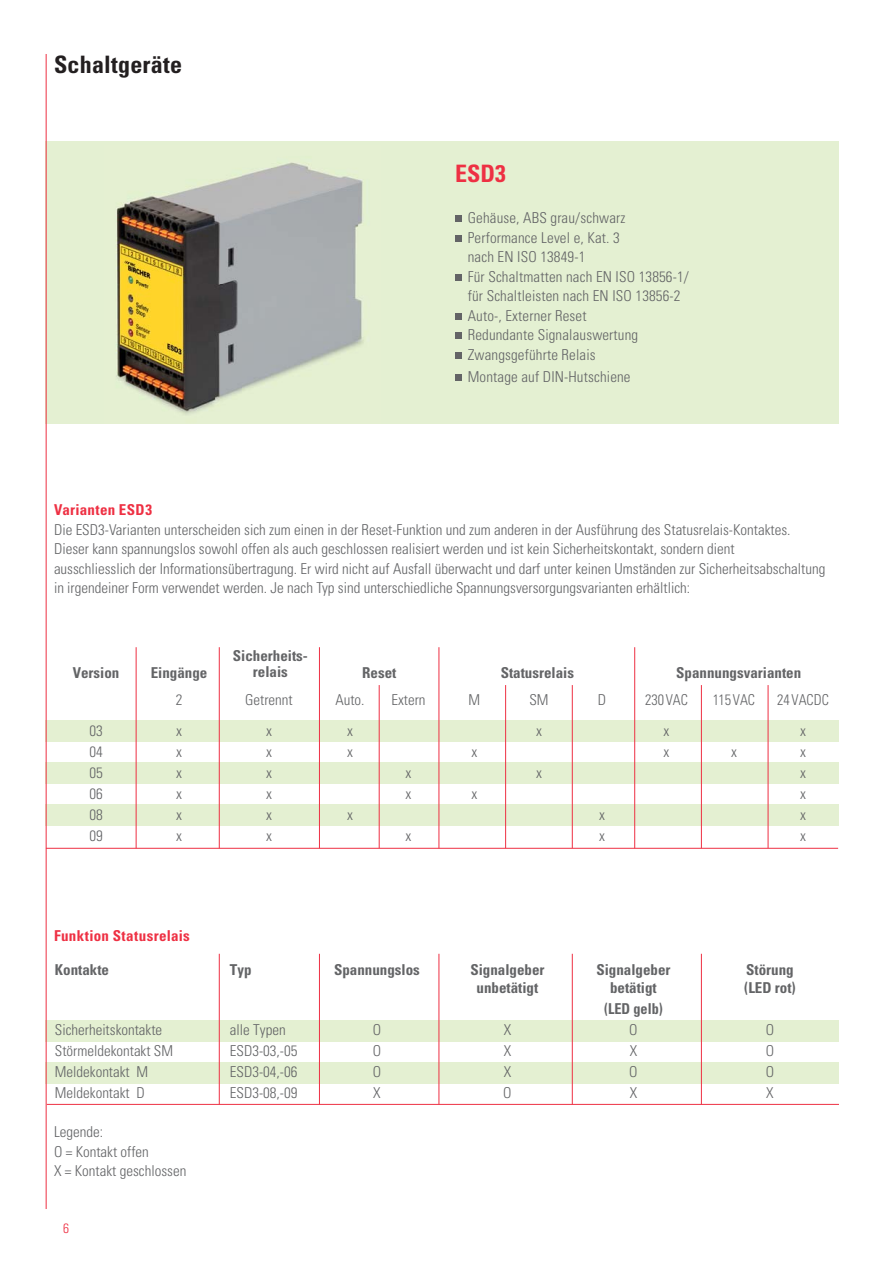
<style>
.page{position:relative;width:893px;height:1263px;background:#fff}
.page>*{position:absolute;margin:0;border:0;box-sizing:border-box;transform-origin:0 0}
.t1{font:700 condensed 24px "Univers";letter-spacing:.01em;color:#231f20}
.t2{font:700 condensed 24px "Univers";color:#ee3043}
.t3{font:300 condensed 15px/19.5px "Univers";color:#636466}
.t4{font:700 condensed 15px "Univers";color:#636466}
.t5{font:700 condensed 15px "Univers";letter-spacing:.02em;color:#ee3043}
.t6{font:300 condensed 15px "Univers";color:#636466;scale:.95 1}
.t7{font:700 condensed 15px "Univers";color:#636466;scale:.95 1}
.t8{font:300 condensed 13.5px "Univers";color:#ee3043}
</style>
<div class="page">
<div style="left:46px;top:141px;width:793px;height:283px;background:#e4f0d2"></div>
<img style="left:116px;top:162px;width:248px;height:253px">
<svg style="left:455px;top:216px;width:6px;height:6px"></svg>
<svg style="left:455px;top:235px;width:6px;height:6px"></svg>
<svg style="left:455px;top:274px;width:6px;height:6px"></svg>
<svg style="left:455px;top:313px;width:6px;height:6px"></svg>
<svg style="left:455px;top:333px;width:6px;height:6px"></svg>
<svg style="left:455px;top:352px;width:6px;height:6px"></svg>
<svg style="left:455px;top:375px;width:6px;height:6px"></svg>
<div style="left:46px;top:1020px;width:793px;height:21px;background:#e4f0d2"></div>
<div style="left:46px;top:1062px;width:793px;height:21px;background:#e4f0d2"></div>
<div style="left:46px;top:721px;width:793px;height:21px;background:#e4f0d2"></div>
<div style="left:46px;top:763px;width:793px;height:21px;background:#e4f0d2"></div>
<div style="left:46px;top:805px;width:793px;height:21px;background:#e4f0d2"></div>
<hr style="left:136px;top:647px;width:1px;height:201px;background:#ee3043">
<hr style="left:219px;top:647px;width:1px;height:201px;background:#ee3043">
<hr style="left:319px;top:647px;width:1px;height:201px;background:#ee3043">
<hr style="left:439px;top:647px;width:1px;height:201px;background:#ee3043">
<hr style="left:634px;top:647px;width:1px;height:201px;background:#ee3043">
<hr style="left:379px;top:685px;width:1px;height:163px;background:#ee3043">
<hr style="left:505px;top:685px;width:1px;height:163px;background:#ee3043">
<hr style="left:572px;top:685px;width:1px;height:163px;background:#ee3043">
<hr style="left:701px;top:685px;width:1px;height:163px;background:#ee3043">
<hr style="left:768px;top:685px;width:1px;height:163px;background:#ee3043">
<hr style="left:219px;top:954px;width:1px;height:150px;background:#ee3043">
<hr style="left:319px;top:954px;width:1px;height:150px;background:#ee3043">
<hr style="left:439px;top:954px;width:1px;height:150px;background:#ee3043">
<hr style="left:572px;top:954px;width:1px;height:150px;background:#ee3043">
<hr style="left:701px;top:954px;width:1px;height:150px;background:#ee3043">
<hr style="left:47px;top:1104px;width:792px;height:1px;background:#ee3043">
<hr style="left:46px;top:848px;width:792px;height:1px;background:#ee3043">
<hr style="left:46px;top:54px;width:1px;height:1155px;background:#ee3043">
<h1 class="t1" style="left:54px;top:56px;width:129px">Schaltgeräte</h1>
<h1 class="t2" style="left:455px;top:165px;width:52px">ESD3</h1>
<p class="t3" style="left:468px;top:210px;width:223px">Gehäuse, ABS grau/schwarz<br>Performance Level e, Kat. 3<br>nach EN ISO 13849-1<br>Für Schaltmatten nach EN ISO 13856-1/ für Schaltleisten nach EN ISO 13856-2<br>Auto-, Externer Reset<br>Redundante Signalauswertung<br>Zwangsgeführte Relais</p>
<p class="t3" style="left:468px;top:369px;width:164px">Montage auf DIN-Hutschiene</p>
<p class="t5" style="left:54px;top:504px;width:99px">Varianten ESD3</p>
<p class="t3" style="left:54px;top:521px;width:773px">Die ESD3-Varianten unterscheiden sich zum einen in der Reset-Funktion und zum anderen in der Ausführung des Statusrelais-Kontaktes.<br>Dieser kann spannungslos sowohl offen als auch geschlossen realisiert werden und ist kein Sicherheitskontakt, sondern dient<br>ausschliesslich der Informationsübertragung. Er wird nicht auf Ausfall überwacht und darf unter keinen Umständen zur Sicherheitsabschaltung in irgendeiner Form verwendet werden. Je nach Typ sind unterschiedliche Spannungsversorgungsvarianten erhältlich:</p>
<p class="t4" style="left:233px;top:650px;width:77px">Sicherheits-</p>
<p class="t4" style="left:253px;top:667px;width:36px">relais</p>
<p class="t4" style="left:73px;top:667px;width:48px">Version</p>
<p class="t4" style="left:151px;top:667px;width:58px">Eingänge</p>
<p class="t4" style="left:362px;top:667px;width:36px">Reset</p>
<p class="t4" style="left:501px;top:667px;width:75px">Statusrelais</p>
<p class="t4" style="left:676px;top:667px;width:126px">Spannungsvarianten</p>
<p class="t3" style="left:176px;top:691px;width:8px">2</p>
<p class="t3" style="left:245px;top:691px;width:49px">Getrennt</p>
<p class="t3" style="left:335px;top:691px;width:31px">Auto.</p>
<p class="t3" style="left:391px;top:691px;width:36px">Extern</p>
<p class="t3" style="left:469px;top:691px;width:13px">M</p>
<p class="t3" style="left:529px;top:691px;width:21px">SM</p>
<p class="t3" style="left:598px;top:691px;width:10px">D</p>
<p class="t6" style="left:645px;top:694px;width:47px">230 VAC</p>
<p class="t6" style="left:713px;top:694px;width:46px">115 VAC</p>
<p class="t6" style="left:777px;top:694px;width:56px">24 VACDC</p>
<p class="t3" style="left:89px;top:723px;width:15px">03</p>
<p class="t3" style="left:176px;top:723px;width:7px">x</p>
<p class="t3" style="left:266px;top:723px;width:7px">x</p>
<p class="t3" style="left:347px;top:723px;width:7px">x</p>
<p class="t3" style="left:536px;top:723px;width:7px">x</p>
<p class="t3" style="left:664px;top:723px;width:7px">x</p>
<p class="t3" style="left:800px;top:723px;width:7px">x</p>
<p class="t3" style="left:89px;top:744px;width:15px">04</p>
<p class="t3" style="left:176px;top:744px;width:7px">x</p>
<p class="t3" style="left:266px;top:744px;width:7px">x</p>
<p class="t3" style="left:347px;top:744px;width:7px">x</p>
<p class="t3" style="left:472px;top:744px;width:7px">x</p>
<p class="t3" style="left:664px;top:744px;width:7px">x</p>
<p class="t3" style="left:731px;top:744px;width:7px">x</p>
<p class="t3" style="left:800px;top:744px;width:7px">x</p>
<p class="t3" style="left:89px;top:765px;width:15px">05</p>
<p class="t3" style="left:176px;top:765px;width:7px">x</p>
<p class="t3" style="left:266px;top:765px;width:7px">x</p>
<p class="t3" style="left:406px;top:765px;width:7px">x</p>
<p class="t3" style="left:536px;top:765px;width:7px">x</p>
<p class="t3" style="left:800px;top:765px;width:7px">x</p>
<p class="t3" style="left:89px;top:786px;width:15px">06</p>
<p class="t3" style="left:176px;top:786px;width:7px">x</p>
<p class="t3" style="left:266px;top:786px;width:7px">x</p>
<p class="t3" style="left:406px;top:786px;width:7px">x</p>
<p class="t3" style="left:472px;top:786px;width:7px">x</p>
<p class="t3" style="left:800px;top:786px;width:7px">x</p>
<p class="t3" style="left:89px;top:807px;width:15px">08</p>
<p class="t3" style="left:176px;top:807px;width:7px">x</p>
<p class="t3" style="left:266px;top:807px;width:7px">x</p>
<p class="t3" style="left:347px;top:807px;width:7px">x</p>
<p class="t3" style="left:599px;top:807px;width:7px">x</p>
<p class="t3" style="left:800px;top:807px;width:7px">x</p>
<p class="t3" style="left:89px;top:828px;width:15px">09</p>
<p class="t3" style="left:176px;top:828px;width:7px">x</p>
<p class="t3" style="left:266px;top:828px;width:7px">x</p>
<p class="t3" style="left:406px;top:828px;width:7px">x</p>
<p class="t3" style="left:599px;top:828px;width:7px">x</p>
<p class="t3" style="left:800px;top:828px;width:7px">x</p>
<p class="t5" style="left:54px;top:930px;width:137px">Funktion Statusrelais</p>
<p class="t4" style="left:55px;top:965px;width:56px">Kontakte</p>
<p class="t4" style="left:230px;top:965px;width:23px">Typ</p>
<p class="t4" style="left:334px;top:965px;width:87px">Spannungslos</p>
<p class="t4" style="left:470px;top:965px;width:76px">Signalgeber</p>
<p class="t4" style="left:596px;top:965px;width:76px">Signalgeber</p>
<p class="t4" style="left:746px;top:965px;width:49px">Störung</p>
<p class="t4" style="left:477px;top:983px;width:63px">unbetätigt</p>
<p class="t4" style="left:610px;top:983px;width:48px">betätigt</p>
<p class="t4" style="left:744px;top:983px;width:53px">(LED rot)</p>
<p class="t7" style="left:604px;top:1004px;width:63px">(LED gelb)</p>
<p class="t3" style="left:55px;top:1022px;width:109px">Sicherheitskontakte</p>
<p class="t3" style="left:230px;top:1022px;width:57px">alle Typen</p>
<p class="t3" style="left:373px;top:1022px;width:10px">O</p>
<p class="t3" style="left:504px;top:1022px;width:9px">X</p>
<p class="t3" style="left:629px;top:1022px;width:10px">O</p>
<p class="t3" style="left:766px;top:1022px;width:10px">O</p>
<p class="t3" style="left:55px;top:1043px;width:120px">Störmeldekontakt SM</p>
<p class="t3" style="left:230px;top:1043px;width:69px">ESD3-03,-05</p>
<p class="t3" style="left:373px;top:1043px;width:10px">O</p>
<p class="t3" style="left:504px;top:1043px;width:9px">X</p>
<p class="t3" style="left:630px;top:1043px;width:9px">X</p>
<p class="t3" style="left:766px;top:1043px;width:10px">O</p>
<p class="t3" style="left:55px;top:1064px;width:95px">Meldekontakt M</p>
<p class="t3" style="left:230px;top:1064px;width:69px">ESD3-04,-06</p>
<p class="t3" style="left:373px;top:1064px;width:10px">O</p>
<p class="t3" style="left:504px;top:1064px;width:9px">X</p>
<p class="t3" style="left:629px;top:1064px;width:10px">O</p>
<p class="t3" style="left:766px;top:1064px;width:10px">O</p>
<p class="t3" style="left:55px;top:1085px;width:91px">Meldekontakt D</p>
<p class="t3" style="left:230px;top:1085px;width:69px">ESD3-08,-09</p>
<p class="t3" style="left:373px;top:1085px;width:9px">X</p>
<p class="t3" style="left:503px;top:1085px;width:10px">O</p>
<p class="t3" style="left:630px;top:1085px;width:9px">X</p>
<p class="t3" style="left:766px;top:1085px;width:9px">X</p>
<p class="t3" style="left:54px;top:1124px;width:134px">Legende:<br>O = Kontakt offen<br>X = Kontakt geschlossen</p>
<p class="t8" style="left:63px;top:1223px;width:7px">6</p>
</div>
